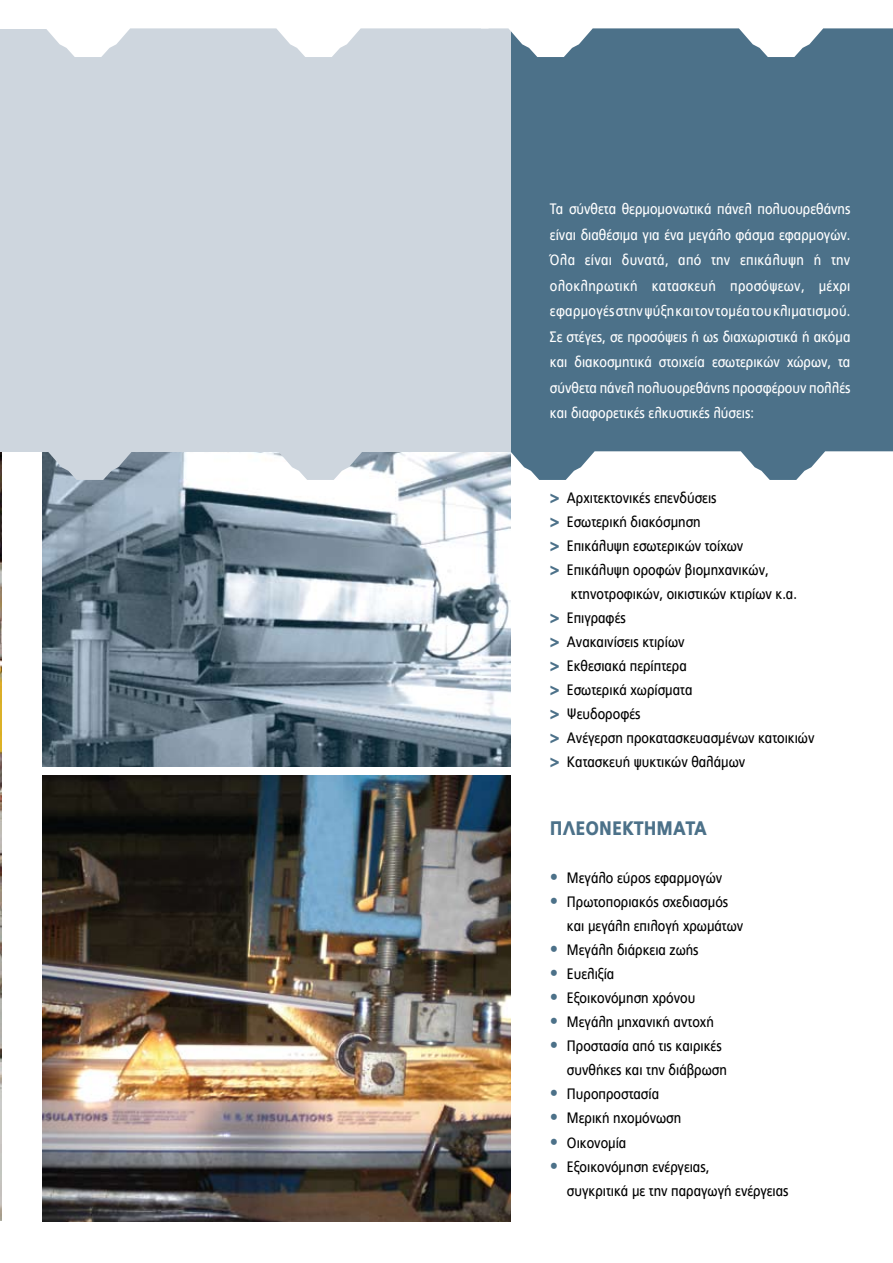
<style>
.page{position:relative;width:893px;height:1263px;background:#fff}
.page>*{position:absolute;margin:0;border:0;box-sizing:border-box;transform-origin:0 0}
.t1{font:900 19.5px "PF Catalog Condensed";color:#4c7189}
.t2{font:15px/24px "PF Catalog Condensed";color:#000}
.t3{font:15px/25.5px "PF Catalog Condensed";color:#fff;text-align:justify}
.s1{font-weight:900;font-size:18px;color:#4c7189}
</style>
<div class="page">
<div style="left:0;top:0;width:893px;height:425px;background:#4c7189"></div>
<img style="left:43px;top:480px;width:467px;height:287px">
<img style="left:43px;top:775px;width:467px;height:447px">
<img style="left:0;top:451px;width:2px;height:769px">
<svg style="left:20px;top:419px;width:873px;height:61px"></svg>
<div style="left:0;top:0;width:510px;height:451px;background:#ced6de"></div>
<svg style="left:18px;top:0;width:875px;height:57px"></svg>
<div style="left:0;top:0;width:50px;height:28px;background:#fff"></div>
<p class="t3" style="left:550px;top:197px;width:302px">Τα σύνθετα θερμομονωτικά πάνελ πολυουρεθάνης είναι διαθέσιμα για ένα μεγάλο φάσμα εφαρμογών.<br>Όλα είναι δυνατά, από την επικάλυψη ή την ολοκληρωτική κατασκευή προσόψεων, μέχρι εφαρμογές στην ψύξη και τον τομέα του κλιματισμού.<br>Σε στέγες, σε προσόψεις ή ως διαχωριστικά ή ακόμα και διακοσμητικά στοιχεία εσωτερικών χώρων, τα σύνθετα πάνελ πολυουρεθάνης προσφέρουν πολλές και διαφορετικές ελκυστικές λύσεις:</p>
<p class="t2" style="left:550px;top:486px;width:168px"><span class="s1">&gt;</span> Αρχιτεκτονικές επενδύσεις</p>
<p class="t2" style="left:550px;top:510px;width:152px"><span class="s1">&gt;</span> Εσωτερική διακόσμηση</p>
<p class="t2" style="left:550px;top:534px;width:195px"><span class="s1">&gt;</span> Επικάλυψη εσωτερικών τοίχων</p>
<p class="t2" style="left:550px;top:558px;width:220px"><span class="s1">&gt;</span> Επικάλυψη οροφών βιομηχανικών,</p>
<p class="t2" style="left:571px;top:582px;width:227px">κτηνοτροφικών, οικιστικών κτιρίων κ.α.</p>
<p class="t2" style="left:550px;top:606px;width:77px"><span class="s1">&gt;</span> Επιγραφές</p>
<p class="t2" style="left:550px;top:630px;width:136px"><span class="s1">&gt;</span> Ανακαινίσεις κτιρίων</p>
<p class="t2" style="left:550px;top:654px;width:138px"><span class="s1">&gt;</span> Εκθεσιακά περίπτερα</p>
<p class="t2" style="left:550px;top:678px;width:144px"><span class="s1">&gt;</span> Εσωτερικά χωρίσματα</p>
<p class="t2" style="left:550px;top:702px;width:92px"><span class="s1">&gt;</span> Ψευδοροφές</p>
<p class="t2" style="left:550px;top:726px;width:266px"><span class="s1">&gt;</span> Ανέγερση προκατασκευασμένων κατοικιών</p>
<p class="t2" style="left:550px;top:750px;width:197px"><span class="s1">&gt;</span> Κατασκευή ψυκτικών θαλάμων</p>
<h1 class="t1" style="left:550px;top:817px;width:159px">ΠΛΕΟΝΕΚΤΗΜΑΤΑ</h1>
<p class="t2" style="left:550px;top:866px;width:174px"><span class="s1">•</span> Μεγάλο εύρος εφαρμογών</p>
<p class="t2" style="left:567px;top:890px;width:178px;text-indent:-17px"><span class="s1">•</span> Πρωτοποριακός σχεδιασμός και μεγάλη επιλογή χρωμάτων</p>
<p class="t2" style="left:550px;top:938px;width:150px"><span class="s1">•</span> Μεγάλη διάρκεια ζωής</p>
<p class="t2" style="left:550px;top:962px;width:66px"><span class="s1">•</span> Ευελιξία</p>
<p class="t2" style="left:550px;top:986px;width:147px"><span class="s1">•</span> Εξοικονόμηση χρόνου</p>
<p class="t2" style="left:550px;top:1010px;width:165px"><span class="s1">•</span> Μεγάλη μηχανική αντοχή</p>
<p class="t2" style="left:567px;top:1034px;width:161px;text-indent:-17px"><span class="s1">•</span> Προστασία από τις καιρικές συνθήκες και την διάβρωση</p>
<p class="t2" style="left:550px;top:1082px;width:111px"><span class="s1">•</span> Πυροπροστασία</p>
<p class="t2" style="left:550px;top:1106px;width:133px"><span class="s1">•</span> Μερική ηχομόνωση</p>
<p class="t2" style="left:550px;top:1130px;width:78px"><span class="s1">•</span> Οικονομία</p>
<p class="t2" style="left:567px;top:1154px;width:223px;text-indent:-17px"><span class="s1">•</span> Eξοικονόμηση ενέργειας,<br>συγκριτικά με την παραγωγή ενέργειας</p>
</div>
